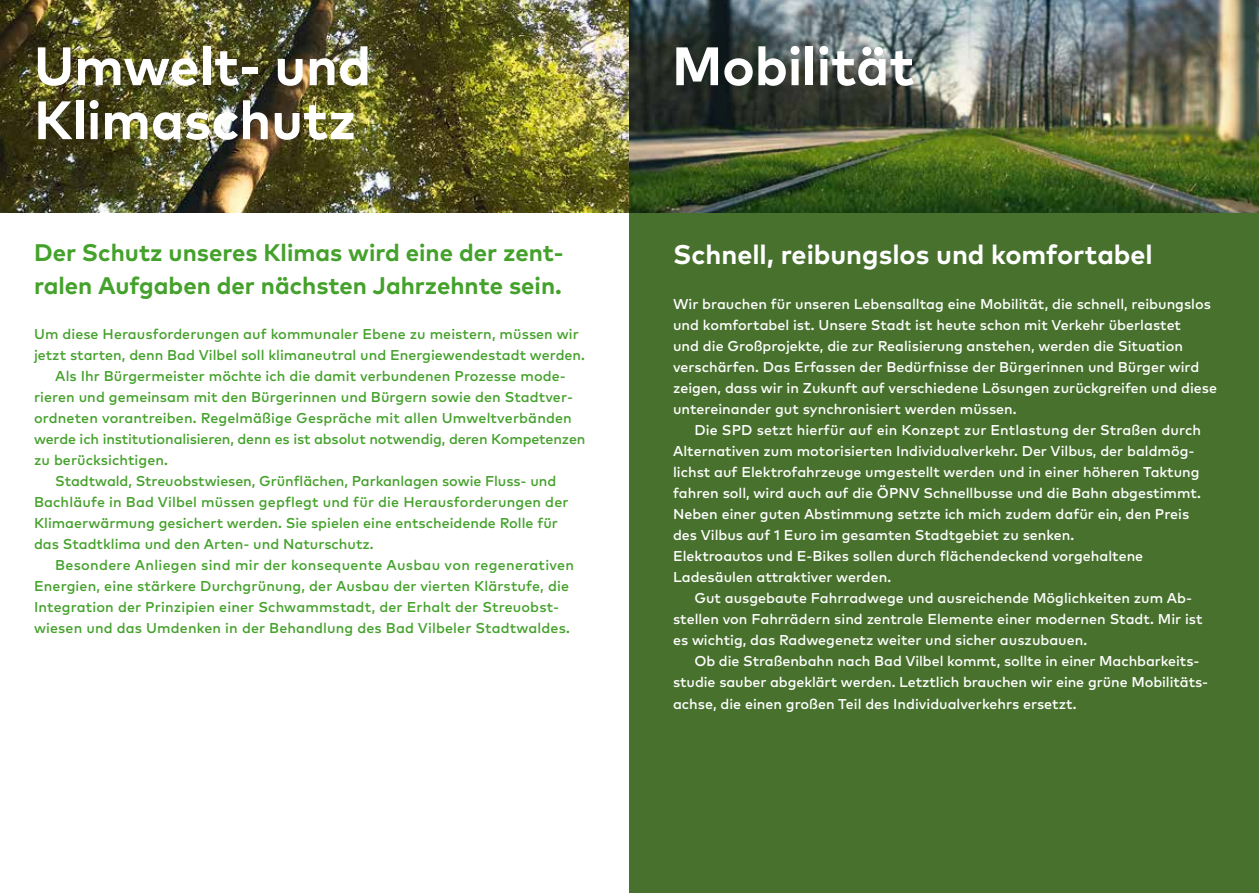
<style>
.page{position:relative;width:1259px;height:893px;background:#fff}
.page>*{position:absolute;margin:0;border:0;box-sizing:border-box;transform-origin:0 0}
.t1{font:700 54px/54px "Mark OT";color:#fff}
.t2{font:700 27px "Mark OT";color:#fff}
.t3{font:700 24px/33px "Mark OT";color:#44a12b}
.t4{font:500 14.25px/21px "Mark OT";color:#fff}
.t5{font:500 14.25px "Mark OT";letter-spacing:.005em;color:#44a12b}
</style>
<div class="page">
<div style="left:629px;top:0;width:630px;height:893px;background:#47712d"></div>
<img style="left:0;top:0;width:1259px;height:213px">
<h1 class="t1" style="left:34px;top:38px;width:339px">Umwelt- und<br>Klimaschutz</h1>
<h1 class="t1" style="left:672px;top:38px;width:244px">Mobilität</h1>
<h3 class="t3" style="left:34px;top:236px;width:531px">Der Schutz unseres Klimas wird eine der zent&shy;ralen Aufgaben der nächsten Jahrzehnte sein.</h3>
<p class="t5" style="left:34px;top:325px;width:546px">Um diese Herausforderungen auf kommunaler Ebene zu meistern, müssen wir</p>
<p class="t5" style="left:34px;top:346px;width:552px">jetzt starten, denn Bad Vilbel soll klimaneutral und Energiewendestadt werden.</p>
<p class="t5" style="left:55px;top:367px;width:512px">Als Ihr Bürgermeister möchte ich die damit verbundenen Prozesse mode-</p>
<p class="t5" style="left:34px;top:388px;width:540px">rieren und gemeinsam mit den Bürgerinnen und Bürgern sowie den Stadtver-</p>
<p class="t5" style="left:34px;top:409px;width:539px">ordneten vorantreiben. Regelmäßige Gespräche mit allen Umweltverbänden</p>
<p class="t5" style="left:34px;top:430px;width:553px">werde ich institutionalisieren, denn es ist absolut notwendig, deren Kompetenzen</p>
<p class="t5" style="left:34px;top:451px;width:135px">zu berücksichtigen.</p>
<p class="t5" style="left:55px;top:472px;width:502px">Stadtwald, Streuobstwiesen, Grünflächen, Parkanlagen sowie Fluss- und</p>
<p class="t5" style="left:34px;top:493px;width:536px">Bachläufe in Bad Vilbel müssen gepflegt und für die Herausforderungen der</p>
<p class="t5" style="left:34px;top:514px;width:525px">Klimaerwärmung gesichert werden. Sie spielen eine entscheidende Rolle für</p>
<p class="t5" style="left:34px;top:535px;width:341px">das Stadtklima und den Arten- und Naturschutz.</p>
<p class="t5" style="left:55px;top:556px;width:520px">Besondere Anliegen sind mir der konsequente Ausbau von regenerativen</p>
<p class="t5" style="left:34px;top:577px;width:536px">Energien, eine stärkere Durchgrünung, der Ausbau der vierten Klärstufe, die</p>
<p class="t5" style="left:34px;top:598px;width:527px">Integration der Prinzipien einer Schwammstadt, der Erhalt der Streuobst-</p>
<p class="t5" style="left:34px;top:619px;width:537px">wiesen und das Umdenken in der Behandlung des Bad Vilbeler Stadtwaldes.</p>
<h2 class="t2" style="left:673px;top:237px;width:481px">Schnell, reibungslos und komfortabel</h2>
<p class="t4" style="left:673px;top:293px;width:545px">Wir brauchen für unseren Lebensalltag eine Mobilität, die schnell, reibungslos und komfortabel ist. Unsere Stadt ist heute schon mit Verkehr überlastet<br>und die Großprojekte, die zur Realisierung anstehen, werden die Situation verschärfen. Das Erfassen der Bedürfnisse der Bürgerinnen und Bürger wird zeigen, dass wir in Zukunft auf verschiedene Lösungen zurückgreifen und diese untereinander gut synchronisiert werden müssen.</p>
<p class="t4" style="left:673px;top:419px;width:529px;text-indent:21px">Die SPD setzt hierfür auf ein Konzept zur Entlastung der Straßen durch Alternativen zum motorisierten Individualverkehr. Der Vilbus, der baldmög&shy;lichst auf Elektrofahrzeuge umgestellt werden und in einer höheren Taktung fahren soll, wird auch auf die ÖPNV Schnellbusse und die Bahn abgestimmt.<br>Neben einer guten Abstimmung setzte ich mich zudem dafür ein, den Preis des Vilbus auf 1 Euro im gesamten Stadtgebiet zu senken.<br>Elektroautos und E-Bikes sollen durch flächendeckend vorgehaltene Ladesäulen attraktiver werden.</p>
<p class="t4" style="left:673px;top:587px;width:531px;text-indent:21px">Gut ausgebaute Fahrradwege und ausreichende Möglichkeiten zum Ab&shy;stellen von Fahrrädern sind zentrale Elemente einer modernen Stadt. Mir ist es wichtig, das Radwegenetz weiter und sicher auszubauen.</p>
<p class="t4" style="left:673px;top:650px;width:536px;text-indent:21px">Ob die Straßenbahn nach Bad Vilbel kommt, sollte in einer Machbarkeits&shy;studie sauber abgeklärt werden. Letztlich brauchen wir eine grüne Mobilitäts-</p>
<p class="t4" style="left:673px;top:693px;width:405px">achse, die einen großen Teil des Individualverkehrs ersetzt.</p>
</div>
